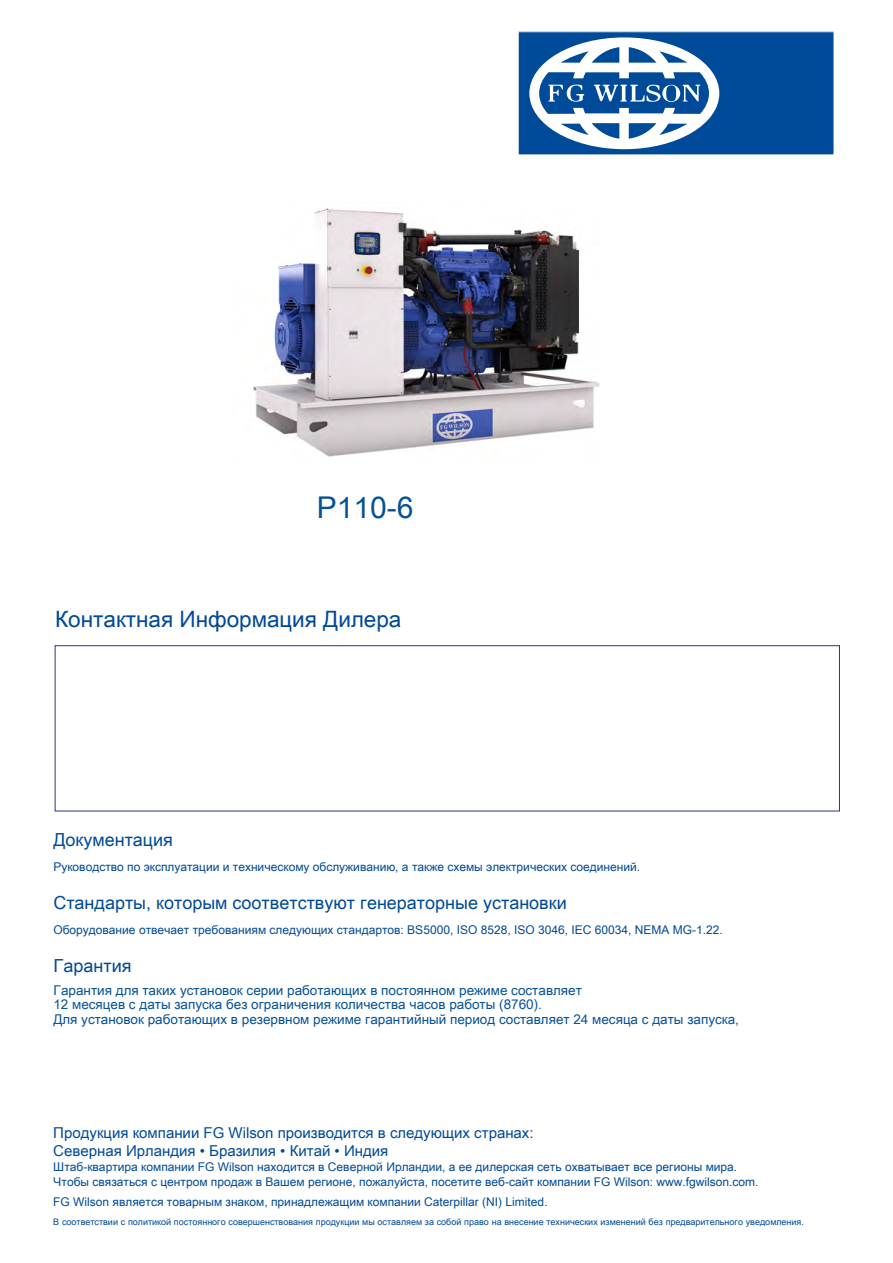
<style>
.page{position:relative;width:893px;height:1263px;background:#fff}
.page>*{position:absolute;margin:0;border:0;box-sizing:border-box;transform-origin:0 0}
.t1{font:30px "Arial Unicode MS";color:#075295}
.t2{font:22.5px "Arial Unicode MS";color:#004996}
.t3{font:18px "Arial Unicode MS";color:#004996}
.t4{font:15px/18px "Arial Unicode MS";color:#004996}
.t5{font:13.5px/14.4px "Arial Unicode MS";color:#075295}
.t6{font:12px/15px "Arial Unicode MS";color:#004996}
.t7{font:9px "Arial Unicode MS";color:#004996}
</style>
<div class="page">
<div style="left:518px;top:32px;width:316px;height:123px;background:#004a9a"></div>
<div style="left:518px;top:31px;width:316px;height:124px;border:1px solid #fff"></div>
<svg style="left:529px;top:37px;width:190px;height:112px"></svg>
<div style="left:55px;top:645px;width:785px;height:166px;border:1px solid #283583"></div>
<img style="left:253px;top:208px;width:347px;height:249px">
<h1 class="t1" style="left:317px;top:486px;width:98px">P110-6</h1>
<h2 class="t2" style="left:55px;top:603px;width:348px">Контактная Информация Дилера</h2>
<h3 class="t3" style="left:53px;top:827px;width:121px">Документация</h3>
<p class="t6" style="left:53px;top:859px;width:588px">Руководство по эксплуатации и техническому обслуживанию, а также схемы электрических соединений.</p>
<h3 class="t3" style="left:53px;top:890px;width:515px">Стандарты, которым соответствуют генераторные установки</h3>
<p class="t6" style="left:53px;top:921px;width:671px">Оборудование отвечает требованиям следующих стандартов: BS5000, ISO 8528, ISO 3046, IEC 60034, NEMA MG-1.22.</p>
<h3 class="t3" style="left:53px;top:952px;width:80px">Гарантия</h3>
<p class="t5" style="left:53px;top:982px;width:687px">Гарантия для таких установок серии работающих в постоянном режиме составляет<br>12 месяцев с даты запуска без ограничения количества часов работы (8760).<br>Для установок работающих в резервном режиме гарантийный период составляет 24 месяца с даты запуска,</p>
<p class="t4" style="left:53px;top:1123px;width:482px">Продукция компании FG Wilson производится в следующих странах:<br>Северная Ирландия • Бразилия • Китай • Индия</p>
<p class="t6" style="left:53px;top:1159px;width:707px">Штаб-квартира компании FG Wilson находится в Северной Ирландии, а ее дилерская сеть охватывает все регионы мира.<br>Чтобы связаться с центром продаж в Вашем регионе, пожалуйста, посетите веб-сайт компании FG Wilson: www.fgwilson.com.</p>
<p class="t6" style="left:53px;top:1193px;width:496px">FG Wilson является товарным знаком, принадлежащим компании Caterpillar (NI) Limited.</p>
<p class="t7" style="left:53px;top:1215px;width:752px">В соответствии с политикой постоянного совершенствования продукции мы оставляем за собой право на внесение технических изменений без предварительного уведомления.</p>
</div>
